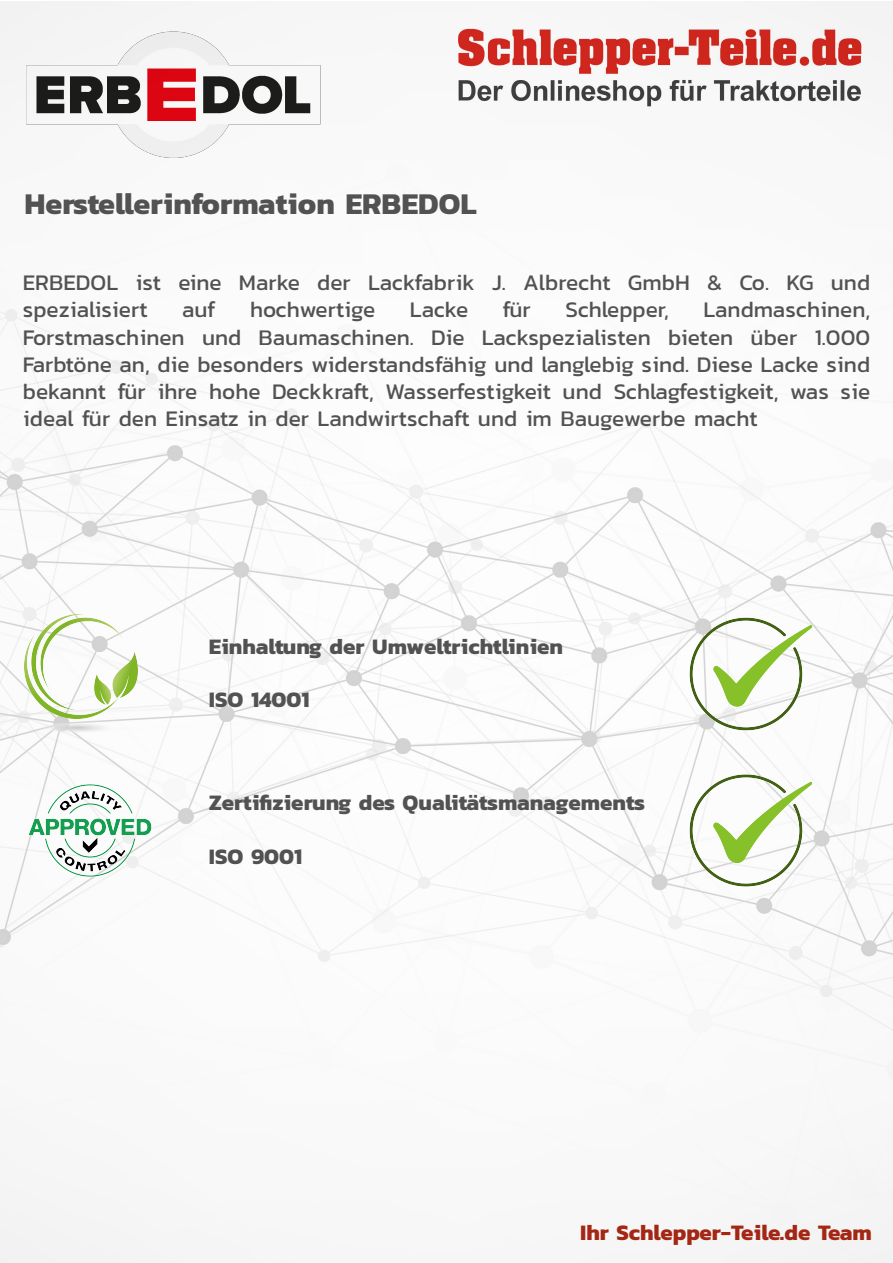
<style>
.page{position:relative;width:893px;height:1263px;background:#fff}
.page>*{position:absolute;margin:0;border:0;box-sizing:border-box;transform-origin:0 0}
.t1{font:700 30.6px "Kanit";color:#525252}
.t2{font:22.65px/27.2px "Kanit";color:#525252}
.t3{font:700 22.5px "Kanit";color:#525252}
.t4{font:700 22.5px "Kanit";color:#a32714}
</style>
<div class="page">
<img style="left:0;top:1px;width:893px;height:1262px">
<img style="left:458px;top:26px;width:403px;height:86px">
<img style="left:28px;top:768px;width:125px;height:125px">
<img style="left:660px;top:587px;width:173px;height:157px">
<img style="left:660px;top:744px;width:173px;height:173px">
<img style="left:24px;top:615px;width:114px;height:117px">
<img style="left:24px;top:26px;width:298px;height:139px">
<h1 class="t1" style="left:24px;top:180px;width:454px">Herstellerinformation ERBEDOL</h1>
<p class="t2" style="left:23px;top:269px;width:849px">ERBEDOL ist eine Marke der Lackfabrik J. Albrecht GmbH &amp; Co. KG und spezialisiert</p>
<p class="t2" style="left:182px;top:296px;width:35px">auf</p>
<p class="t2" style="left:250px;top:296px;width:127px">hochwertige</p>
<p class="t2" style="left:410px;top:296px;width:60px">Lacke</p>
<p class="t2" style="left:503px;top:296px;width:30px">für</p>
<p class="t2" style="left:565px;top:296px;width:105px">Schlepper,</p>
<p class="t2" style="left:23px;top:296px;width:849px;text-align:justify;text-indent:681px">Landmaschinen, Forstmaschinen und Baumaschinen. Die Lackspezialisten bieten über 1.000<br>Farbtöne an, die besonders widerstandsfähig und langlebig sind. Diese Lacke sind bekannt für ihre hohe Deckkraft, Wasserfestigkeit und Schlagfestigkeit, was sie ideal für den Einsatz in der Landwirtschaft und im Baugewerbe macht</p>
<p class="t3" style="left:209px;top:628px;width:356px">Einhaltung der Umweltrichtlinien</p>
<p class="t3" style="left:209px;top:682px;width:102px">ISO 14001</p>
<p class="t3" style="left:209px;top:785px;width:438px">Zertifizierung des Qualitätsmanagements</p>
<p class="t3" style="left:209px;top:839px;width:95px">ISO 9001</p>
<p class="t4" style="left:580px;top:1214px;width:293px">Ihr Schlepper-Teile.de Team</p>
</div>
